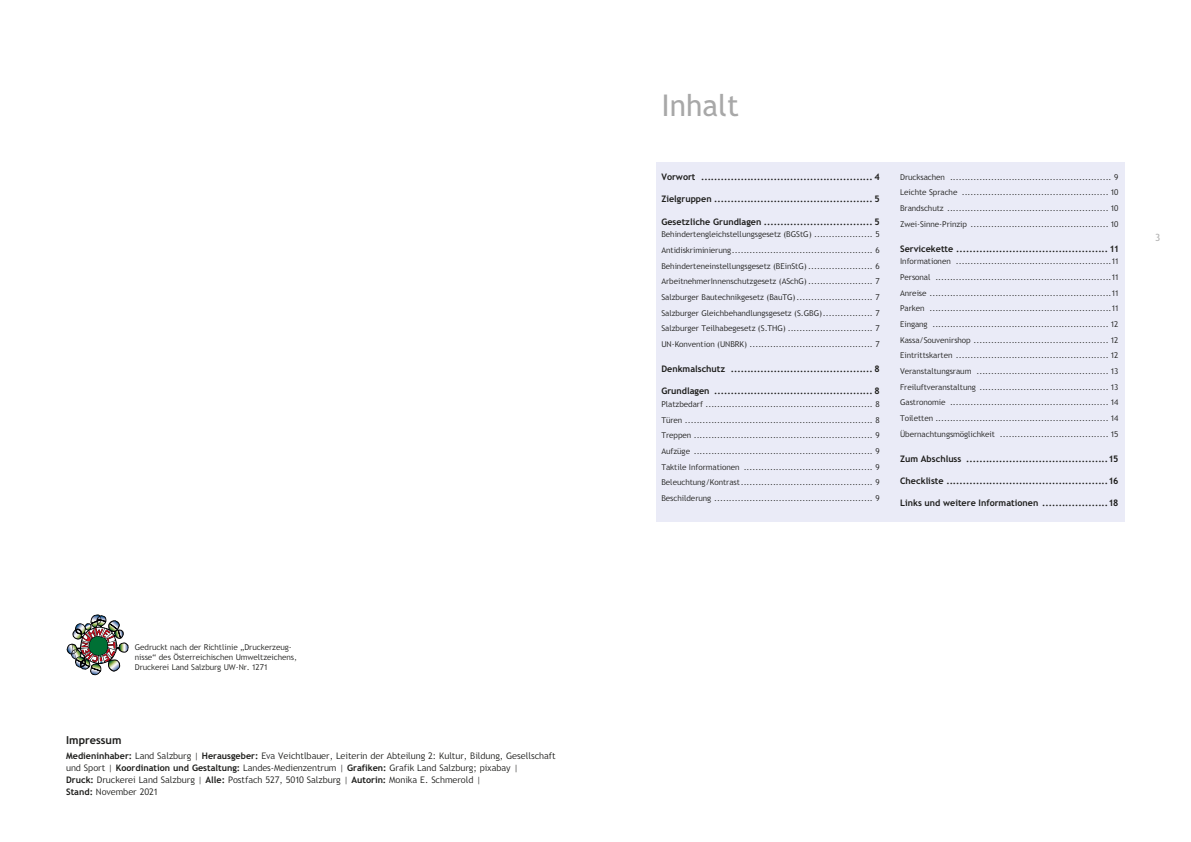
<style>
.page{position:relative;width:1191px;height:842px;background:#fff}
.page>*{position:absolute;margin:0;border:0;box-sizing:border-box;transform-origin:0 0}
.t1{font:30px "Trebuchet SBG2";color:#a8a8a8}
.t2{font:700 11px "Trebuchet SBG2";color:#1d1d1b}
.t3{font:10px "Trebuchet SBG2";color:#b2b2b2}
.t4{font:700 9px "Trebuchet SBG2";color:#1d1d1b}
.t5{font:300 9px/12px "Trebuchet SBG2";color:#1d1d1b}
.t6{font:300 8px/15.7px "Trebuchet SBG2";color:#1d1d1b;text-align:justify}
.s1{font-weight:700}
</style>
<div class="page">
<img style="left:67px;top:615px;width:61px;height:60px">
<div style="left:656px;top:163px;width:469px;height:359px;background:#eaebf7"></div>
<p class="t6" style="left:135px;top:643px;width:164px;line-height:10px;text-align:left">Gedruckt nach der Richtlinie „Druckerzeug&shy;nisse“ des Österreichischen Umweltzeichens,<br>Druckerei Land Salzburg UW-Nr. 1271</p>
<h2 class="t2" style="left:66px;top:733px;width:57px">Impressum</h2>
<p class="t5" style="left:66px;top:750px;width:491px"><span class="s1">Medieninhaber:</span> Land Salzburg | <span class="s1">Herausgeber:</span> Eva Veichtlbauer, Leiterin der Abteilung 2: Kultur, Bildung, Gesellschaft und Sport | <span class="s1">Koordination und Gestaltung:</span> Landes-Medienzentrum | <span class="s1">Grafiken:</span> Grafik Land Salzburg; pixabay |<br><span class="s1">Druck:</span> Druckerei Land Salzburg | <span class="s1">Alle:</span> Postfach 527, 5010 Salzburg | <span class="s1">Autorin:</span> Monika E. Schmerold |<br><span class="s1">Stand:</span> November 2021</p>
<h1 class="t1" style="left:661px;top:87px;width:79px">Inhalt</h1>
<p class="t4" style="left:661px;top:171px;width:220px">Vorwort .................................................... 4</p>
<p class="t4" style="left:661px;top:194px;width:220px">Zielgruppen ................................................ 5</p>
<p class="t4" style="left:661px;top:216px;width:220px">Gesetzliche Grundlagen ................................. 5</p>
<p class="t6" style="left:661px;top:227px;width:220px">Behindertengleichstellungsgesetz (BGStG) .................... 5<br>Antidiskriminierung................................................ 6<br>Behinderteneinstellungsgesetz (BEinStG) ...................... 6<br>ArbeitnehmerInnenschutzgesetz (ASchG) ...................... 7<br>Salzburger Bautechnikgesetz (BauTG).......................... 7<br>Salzburger Gleichbehandlungsgesetz (S.GBG)................. 7<br>Salzburger Teilhabegesetz (S.THG) ............................. 7<br>UN-Konvention (UNBRK) .......................................... 7</p>
<p class="t4" style="left:661px;top:363px;width:220px">Denkmalschutz ........................................... 8</p>
<p class="t4" style="left:661px;top:385px;width:220px">Grundlagen ................................................ 8</p>
<p class="t6" style="left:661px;top:396px;width:220px">Platzbedarf ......................................................... 8<br>Türen ................................................................ 8<br>Treppen ............................................................. 9<br>Aufzüge ............................................................. 9<br>Taktile Informationen ............................................ 9<br>Beleuchtung/Kontrast............................................. 9<br>Beschilderung ...................................................... 9</p>
<p class="t6" style="left:900px;top:169px;width:220px">Drucksachen ....................................................... 9<br>Leichte Sprache .................................................. 10<br>Brandschutz ....................................................... 10<br>Zwei-Sinne-Prinzip ............................................... 10</p>
<p class="t4" style="left:900px;top:243px;width:220px">Servicekette .............................................. 11</p>
<p class="t6" style="left:900px;top:254px;width:220px">Informationen .....................................................11<br>Personal ............................................................11<br>Anreise ..............................................................11<br>Parken ..............................................................11<br>Eingang ............................................................ 12<br>Kassa/Souvenirshop .............................................. 12<br>Eintrittskarten .................................................... 12<br>Veranstaltungsraum ............................................. 13<br>Freiluftveranstaltung ............................................ 13<br>Gastronomie ...................................................... 14<br>Toiletten ........................................................... 14<br>Übernachtungsmöglichkeit ..................................... 15</p>
<p class="t4" style="left:900px;top:453px;width:220px">Zum Abschluss ...........................................15</p>
<p class="t4" style="left:900px;top:475px;width:220px">Checkliste .................................................16</p>
<p class="t4" style="left:900px;top:497px;width:220px">Links und weitere Informationen ....................18</p>
<p class="t3" style="left:1155px;top:232px;width:7px">3</p>
</div>
